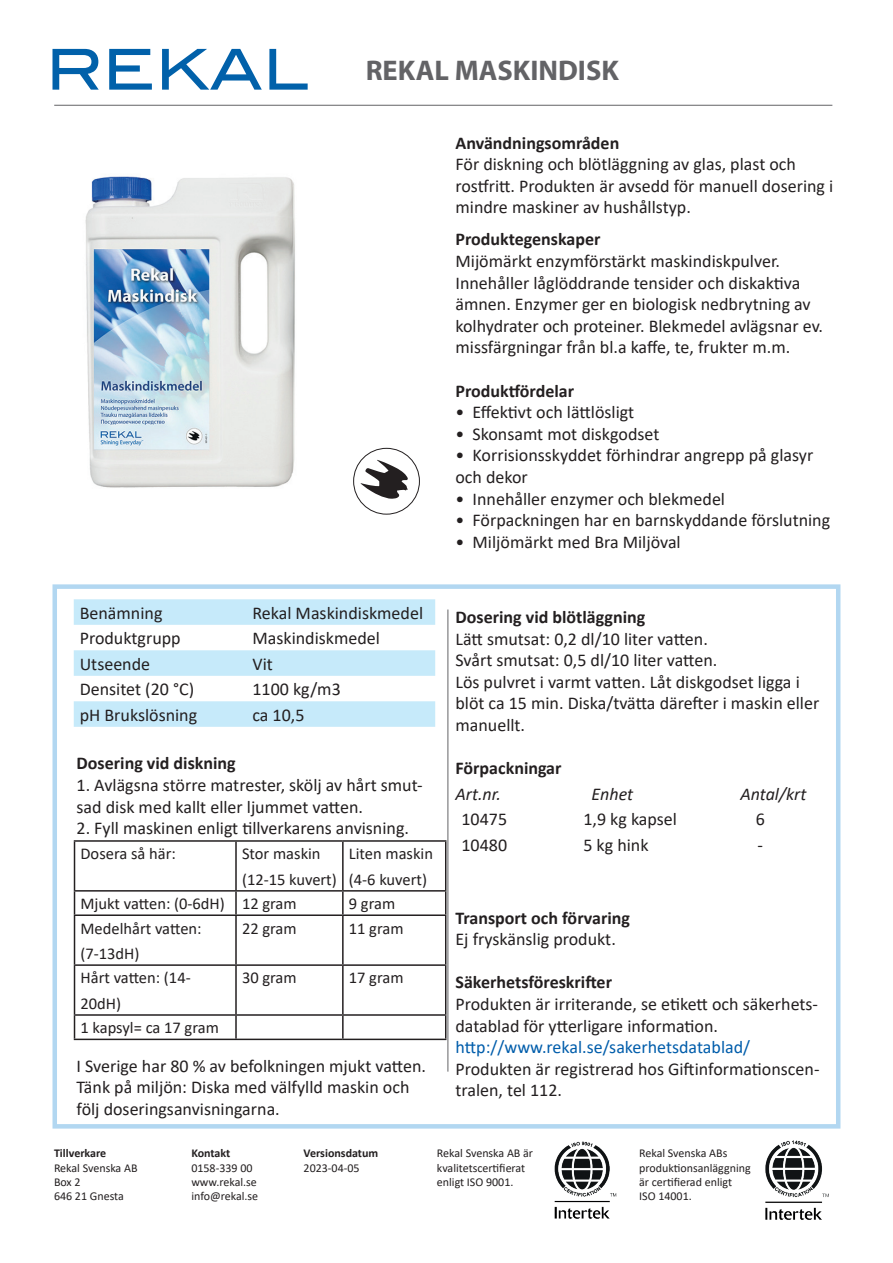
<style>
.page{position:relative;width:893px;height:1263px;background:#fff}
.page>*{position:absolute;margin:0;border:0;box-sizing:border-box;transform-origin:0 0}
.t1{font:700 28.5px "Myriad Pro";color:#636366}
.t2{font:18px/21.6px "Calibri";color:#231f20}
.t3{font:700 18px "Calibri";color:#231f20}
.t4{font:18px "Calibri";color:#015dab}
.t5{font:italic 18px "Calibri";color:#231f20}
.t6{font:16.5px/25.5px "Calibri";color:#231f20}
.t7{font:12px/14.4px "Calibri";color:#231f20}
.t8{font:700 12px "Calibri";color:#231f20}
</style>
<div class="page">
<div style="left:52px;top:584px;width:788px;height:544px;border:4px solid #b2d7f1"></div>
<img style="left:85px;top:176px;width:210px;height:312px">
<svg style="left:352px;top:446px;width:69px;height:70px"></svg>
<div style="left:354px;top:448px;width:65px;height:66px;background:#fff;border-radius:50%"></div>
<div style="left:353px;top:448px;width:67px;height:66px;border:1px solid #231f20;border-radius:50%"></div>
<svg style="left:360px;top:460px;width:48px;height:39px"></svg>
<hr style="left:54px;top:105px;width:778px;height:1px;background:#636366">
<hr style="left:447px;top:609px;width:1px;height:462px;background:#636366">
<svg style="left:74px;top:599px;width:361px;height:128px;fill:#c6eafa"></svg>
<hr style="left:74px;top:840px;width:162px;height:2px;background:#231f20">
<hr style="left:74px;top:842px;width:1px;height:48px;background:#231f20">
<hr style="left:236px;top:840px;width:107px;height:2px;background:#231f20">
<hr style="left:235px;top:842px;width:2px;height:48px;background:#231f20">
<hr style="left:343px;top:840px;width:103px;height:2px;background:#231f20">
<hr style="left:342px;top:842px;width:2px;height:48px;background:#231f20">
<hr style="left:445px;top:842px;width:1px;height:48px;background:#231f20">
<hr style="left:74px;top:890px;width:162px;height:1px;background:#231f20">
<svg style="left:74px;top:891px;width:1px;height:23px"></svg>
<hr style="left:236px;top:890px;width:107px;height:1px;background:#231f20">
<hr style="left:235px;top:891px;width:2px;height:23px;background:#231f20">
<hr style="left:343px;top:890px;width:103px;height:1px;background:#231f20">
<hr style="left:342px;top:891px;width:2px;height:23px;background:#231f20">
<svg style="left:445px;top:891px;width:1px;height:23px"></svg>
<hr style="left:74px;top:914px;width:162px;height:2px;background:#231f20">
<hr style="left:74px;top:916px;width:1px;height:48px;background:#231f20">
<hr style="left:236px;top:914px;width:107px;height:2px;background:#231f20">
<hr style="left:235px;top:916px;width:2px;height:48px;background:#231f20">
<hr style="left:343px;top:914px;width:103px;height:2px;background:#231f20">
<hr style="left:342px;top:916px;width:2px;height:48px;background:#231f20">
<hr style="left:445px;top:916px;width:1px;height:48px;background:#231f20">
<hr style="left:74px;top:964px;width:162px;height:2px;background:#231f20">
<hr style="left:74px;top:966px;width:1px;height:48px;background:#231f20">
<hr style="left:236px;top:964px;width:107px;height:2px;background:#231f20">
<hr style="left:235px;top:966px;width:2px;height:48px;background:#231f20">
<hr style="left:343px;top:964px;width:103px;height:2px;background:#231f20">
<hr style="left:342px;top:966px;width:2px;height:48px;background:#231f20">
<hr style="left:445px;top:966px;width:1px;height:48px;background:#231f20">
<hr style="left:74px;top:1014px;width:162px;height:2px;background:#231f20">
<svg style="left:74px;top:1016px;width:1px;height:22px"></svg>
<hr style="left:236px;top:1014px;width:107px;height:2px;background:#231f20">
<hr style="left:235px;top:1016px;width:2px;height:22px;background:#231f20">
<hr style="left:343px;top:1014px;width:103px;height:2px;background:#231f20">
<hr style="left:342px;top:1016px;width:2px;height:22px;background:#231f20">
<svg style="left:445px;top:1016px;width:1px;height:22px"></svg>
<hr style="left:74px;top:1038px;width:162px;height:2px;background:#231f20">
<hr style="left:236px;top:1038px;width:107px;height:2px;background:#231f20">
<hr style="left:343px;top:1038px;width:103px;height:2px;background:#231f20">
<svg style="left:53px;top:49px;width:46px;height:41px"></svg>
<svg style="left:109px;top:49px;width:43px;height:41px"></svg>
<svg style="left:162px;top:49px;width:100px;height:41px"></svg>
<svg style="left:269px;top:49px;width:39px;height:41px"></svg>
<img style="left:765px;top:1140px;width:64px;height:80px">
<img style="left:554px;top:1141px;width:63px;height:78px">
<h1 class="t1" style="left:366px;top:52px;width:255px">REKAL MASKINDISK</h1>
<p class="t2" style="left:80px;top:602px;width:84px">Benämning</p>
<p class="t2" style="left:252px;top:602px;width:172px">Rekal Maskindiskmedel</p>
<p class="t2" style="left:80px;top:627px;width:102px">Produktgrupp</p>
<p class="t2" style="left:252px;top:627px;width:129px">Maskindiskmedel</p>
<p class="t2" style="left:80px;top:653px;width:72px">Utseende</p>
<p class="t2" style="left:252px;top:653px;width:22px">Vit</p>
<p class="t2" style="left:80px;top:678px;width:116px">Densitet (20 °C)</p>
<p class="t2" style="left:252px;top:678px;width:90px">1100 kg/m3</p>
<p class="t2" style="left:80px;top:704px;width:119px">pH Brukslösning</p>
<p class="t2" style="left:252px;top:704px;width:54px">ca 10,5</p>
<p class="t3" style="left:77px;top:751px;width:161px">Dosering vid diskning</p>
<p class="t2" style="left:77px;top:774px;width:348px">1. Avlägsna större matrester, skölj av hårt smut&shy;sad disk med kallt eller ljummet vatten.</p>
<p class="t2" style="left:77px;top:817px;width:334px">2. Fyll maskinen enligt tillverkarens anvisning.</p>
<p class="t6" style="left:81px;top:841px;width:97px">Dosera så här:</p>
<p class="t6" style="left:242px;top:841px;width:96px">Stor maskin (12-15 kuvert)</p>
<p class="t6" style="left:349px;top:841px;width:86px">Liten maskin (4-6 kuvert)</p>
<p class="t6" style="left:81px;top:890px;width:218px">Mjukt vatten: (0-6dH) 12 gram</p>
<p class="t6" style="left:349px;top:890px;width:48px">9 gram</p>
<p class="t6" style="left:81px;top:915px;width:123px">Medelhårt vatten: (7-13dH)</p>
<p class="t6" style="left:242px;top:915px;width:56px">22 gram</p>
<p class="t6" style="left:349px;top:915px;width:56px">11 gram</p>
<p class="t6" style="left:81px;top:965px;width:112px">Hårt vatten: (14-<br>20dH)</p>
<p class="t6" style="left:242px;top:965px;width:56px">30 gram</p>
<p class="t6" style="left:349px;top:965px;width:56px">17 gram</p>
<p class="t6" style="left:81px;top:1015px;width:140px">1 kapsyl= ca 17 gram</p>
<p class="t2" style="left:77px;top:1054px;width:351px">I Sverige har 80 % av befolkningen mjukt vatten.<br>Tänk på miljön: Diska med välfylld maskin och följ doseringsanvisningarna.</p>
<p class="t3" style="left:455px;top:130px;width:165px">Användningsområden</p>
<p class="t2" style="left:455px;top:153px;width:379px">För diskning och blötläggning av glas, plast och rostfritt. Produkten är avsedd för manuell dosering i mindre maskiner av hushållstyp.</p>
<p class="t3" style="left:455px;top:227px;width:147px">Produktegenskaper</p>
<p class="t2" style="left:455px;top:250px;width:369px">Mijömärkt enzymförstärkt maskindiskpulver.<br>Innehåller låglöddrande tensider och diskaktiva ämnen. Enzymer ger en biologisk nedbrytning av kolhydrater och proteiner. Blekmedel avlägsnar ev. missfärgningar från bl.a kaffe, te, frukter m.m.</p>
<p class="t3" style="left:455px;top:378px;width:120px">Produktfördelar</p>
<p class="t2" style="left:455px;top:401px;width:180px">• Effektivt och lättlösligt</p>
<p class="t2" style="left:455px;top:423px;width:205px">• Skonsamt mot diskgodset</p>
<p class="t2" style="left:455px;top:444px;width:359px">• Korrisionsskyddet förhindrar angrepp på glasyr och dekor</p>
<p class="t2" style="left:455px;top:487px;width:271px">• Innehåller enzymer och blekmedel</p>
<p class="t2" style="left:455px;top:509px;width:376px">• Förpackningen har en barnskyddande förslutning</p>
<p class="t2" style="left:455px;top:531px;width:227px">• Miljömärkt med Bra Miljöval</p>
<p class="t3" style="left:455px;top:604px;width:191px">Dosering vid blötläggning</p>
<p class="t2" style="left:455px;top:627px;width:365px">Lätt smutsat: 0,2 dl/10 liter vatten.<br>Svårt smutsat: 0,5 dl/10 liter vatten.<br>Lös pulvret i varmt vatten. Låt diskgodset ligga i blöt ca 15 min. Diska/tvätta därefter i maskin eller manuellt.</p>
<p class="t3" style="left:455px;top:755px;width:108px">Förpackningar</p>
<p class="t5" style="left:455px;top:781px;width:47px">Art.nr.</p>
<p class="t5" style="left:592px;top:781px;width:43px">Enhet</p>
<p class="t5" style="left:740px;top:781px;width:68px">Antal/krt</p>
<p class="t2" style="left:461px;top:808px;width:47px">10475</p>
<p class="t2" style="left:583px;top:808px;width:95px">1,9 kg kapsel</p>
<p class="t2" style="left:756px;top:808px;width:11px">6</p>
<p class="t2" style="left:461px;top:833px;width:47px">10480</p>
<p class="t2" style="left:583px;top:833px;width:67px">5 kg hink</p>
<p class="t2" style="left:758px;top:833px;width:7px">-</p>
<p class="t3" style="left:455px;top:905px;width:176px">Transport och förvaring</p>
<p class="t2" style="left:455px;top:928px;width:162px">Ej fryskänslig produkt.</p>
<p class="t3" style="left:455px;top:970px;width:158px">Säkerhetsföreskrifter</p>
<p class="t2" style="left:455px;top:993px;width:364px">Produkten är irriterande, se etikett och säkerhets&shy;datablad för ytterligare information.</p>
<p class="t4" style="left:455px;top:1035px;width:296px">http://www.rekal.se/sakerhetsdatablad/</p>
<p class="t2" style="left:455px;top:1057px;width:365px">Produkten är registrerad hos Giftinformationscen&shy;tralen, tel 112.</p>
<p class="t8" style="left:54px;top:1145px;width:54px">Tillverkare</p>
<p class="t7" style="left:54px;top:1160px;width:85px">Rekal Svenska AB<br>Box 2<br>646 21 Gnesta</p>
<p class="t8" style="left:191px;top:1145px;width:40px">Kontakt</p>
<p class="t7" style="left:191px;top:1160px;width:68px">0158-339 00 www.rekal.se info@rekal.se</p>
<p class="t8" style="left:304px;top:1145px;width:76px">Versionsdatum</p>
<p class="t7" style="left:304px;top:1160px;width:58px">2023-04-05</p>
<p class="t7" style="left:437px;top:1146px;width:98px">Rekal Svenska AB är kvalitetscertifierat enligt ISO 9001.</p>
<p class="t7" style="left:639px;top:1146px;width:113px">Rekal Svenska ABs produktionsanläggning är certifierad enligt<br>ISO 14001.</p>
</div>
